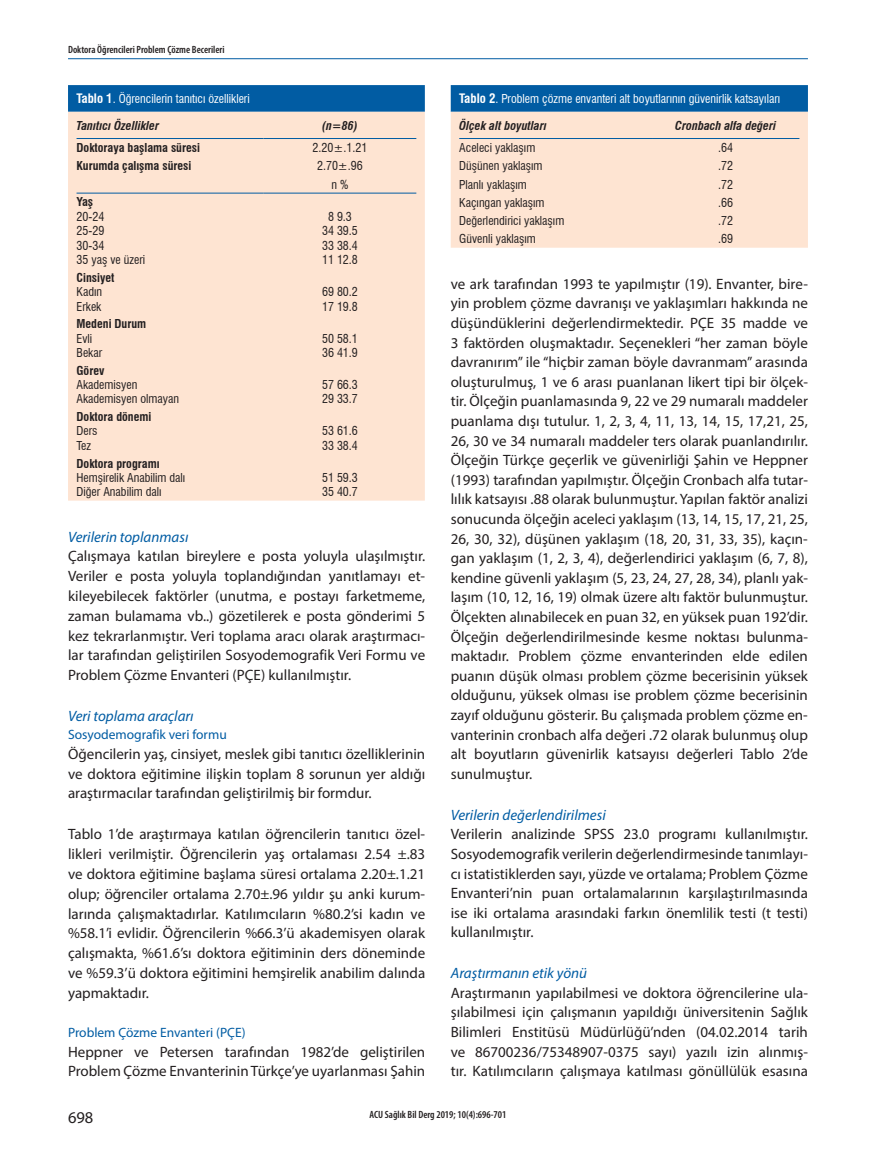
<style>
.page{position:relative;width:893px;height:1170px;background:#fff}
.page>*{position:absolute;margin:0;border:0;box-sizing:border-box;transform-origin:0 0}
.t1{font:16.5px "Myriad Pro";color:#231f20}
.t2{font:15px/19.6px "Myriad Pro";color:#231f20;text-align:justify}
.t3{font:italic 15px "Myriad Pro";color:#015ca3}
.t4{font:13.5px "Myriad Pro";color:#015ca3}
.t5{font:condensed 12px/14.4px "Swiss 721 BT";color:#231f20}
.t6{font:condensed 12px "Swiss 721 BT";color:#fff}
.t7{font:700 condensed 12px "Swiss 721 BT";color:#231f20}
.t8{font:italic 700 condensed 12px "Swiss 721 BT";color:#231f20}
.t9{font:600 condensed 10.5px "Myriad Pro";color:#231f20}
.s1{font-weight:700;font-size:12.75px}
</style>
<div class="page">
<hr style="left:68px;top:58px;width:740px;height:1px;background:#015ca3">
<svg style="left:451px;top:85px;width:357px;height:27px;background:#055ea4"></svg>
<div style="left:451px;top:112px;width:357px;height:136px;background:#fee4d2"></div>
<hr style="left:459px;top:138px;width:193px;height:1px;background:#015ca3">
<hr style="left:652px;top:138px;width:147px;height:1px;background:#015ca3">
<svg style="left:68px;top:85px;width:357px;height:27px;background:#055ea4"></svg>
<div style="left:68px;top:112px;width:357px;height:388px;background:#fee4d2"></div>
<hr style="left:77px;top:138px;width:187px;height:1px;background:#015ca3">
<hr style="left:264px;top:138px;width:152px;height:1px;background:#015ca3">
<hr style="left:77px;top:193px;width:187px;height:1px;background:#015ca3">
<hr style="left:264px;top:193px;width:152px;height:1px;background:#015ca3">
<p class="t9" style="left:68px;top:44px;width:158px">Doktora Öğrencileri Problem Çözme Becerileri</p>
<p class="t6" style="left:77px;top:92px;width:175px"><span class="s1">Tablo 1</span>. Öğrencilerin tanıtıcı özellikleri</p>
<p class="t8" style="left:77px;top:118px;width:84px">Tanıtıcı Özellikler</p>
<p class="t8" style="left:322px;top:118px;width:37px">(n=86)</p>
<p class="t7" style="left:77px;top:141px;width:125px">Doktoraya başlama süresi</p>
<p class="t5" style="left:313px;top:141px;width:56px">2.20±.1.21</p>
<p class="t7" style="left:77px;top:159px;width:116px">Kurumda çalışma süresi</p>
<p class="t5" style="left:317px;top:157px;width:47px;line-height:18.1px;text-align:center">2.70±.96 n %</p>
<p class="t7" style="left:77px;top:195px;width:18px">Yaş</p>
<p class="t5" style="left:77px;top:209px;width:70px">20-24<br>25-29<br>30-34<br>35 yaş ve üzeri</p>
<p class="t5" style="left:322px;top:209px;width:37px;text-align:center">8 9.3<br>34 39.5<br>33 38.4<br>11 12.8</p>
<p class="t7" style="left:77px;top:270px;width:39px">Cinsiyet</p>
<p class="t5" style="left:77px;top:284px;width:27px">Kadın<br>Erkek</p>
<p class="t5" style="left:322px;top:284px;width:37px">69 80.2<br>17 19.8</p>
<p class="t7" style="left:77px;top:316px;width:71px">Medeni Durum</p>
<p class="t5" style="left:77px;top:331px;width:27px">Evli<br>Bekar</p>
<p class="t5" style="left:322px;top:331px;width:37px">50 58.1<br>36 41.9</p>
<p class="t7" style="left:77px;top:363px;width:29px">Görev</p>
<p class="t5" style="left:77px;top:377px;width:104px">Akademisyen<br>Akademisyen olmayan</p>
<p class="t5" style="left:322px;top:377px;width:37px">57 66.3<br>29 33.7</p>
<p class="t7" style="left:77px;top:409px;width:76px">Doktora dönemi</p>
<p class="t5" style="left:77px;top:424px;width:23px">Ders<br>Tez</p>
<p class="t5" style="left:322px;top:424px;width:37px">53 61.6<br>33 38.4</p>
<p class="t7" style="left:77px;top:456px;width:85px">Doktora programı</p>
<p class="t5" style="left:77px;top:470px;width:110px">Hemşirelik Anabilim dalı<br>Diğer Anabilim dalı</p>
<p class="t5" style="left:322px;top:470px;width:37px">51 59.3<br>35 40.7</p>
<p class="t3" style="left:68px;top:527px;width:122px">Verilerin toplanması</p>
<p class="t2" style="left:68px;top:546px;width:359px">Çalışmaya katılan bireylere e posta yoluyla ulaşılmıştır.<br>Veriler e posta yoluyla toplandığından yanıtlamayı et&shy;kileyebilecek faktörler (unutma, e postayı farketmeme, zaman bulamama vb..) gözetilerek e posta gönderimi 5 kez tekrarlanmıştır. Veri toplama aracı olarak araştırmacı&shy;lar tarafından geliştirilen Sosyodemografik Veri Formu ve Problem Çözme Envanteri (PÇE) kullanılmıştır.</p>
<p class="t3" style="left:68px;top:706px;width:127px">Veri toplama araçları</p>
<p class="t4" style="left:68px;top:726px;width:160px">Sosyodemografik veri formu</p>
<p class="t2" style="left:68px;top:743px;width:359px">Öğencilerin yaş, cinsiyet, meslek gibi tanıtıcı özelliklerinin ve doktora eğitimine ilişkin toplam 8 sorunun yer aldığı araştırmacılar tarafından geliştirilmiş bir formdur.</p>
<p class="t2" style="left:68px;top:824px;width:359px">Tablo 1’de araştırmaya katılan öğrencilerin tanıtıcı özel&shy;likleri verilmiştir. Öğrencilerin yaş ortalaması 2.54 ±.83 ve doktora eğitimine başlama süresi ortalama 2.20±.1.21 olup; öğrenciler ortalama 2.70±.96 yıldır şu anki kurum&shy;larında çalışmaktadırlar. Katılımcıların %80.2’si kadın ve %58.1’i evlidir. Öğrencilerin %66.3’ü akademisyen olarak çalışmakta, %61.6’sı doktora eğitiminin ders döneminde ve %59.3’ü doktora eğitimini hemşirelik anabilim dalında yapmaktadır.</p>
<p class="t4" style="left:68px;top:1023px;width:179px">Problem Çözme Envanteri (PÇE)</p>
<p class="t2" style="left:68px;top:1041px;width:359px">Heppner ve Petersen tarafından 1982’de geliştirilen<br>Problem Çözme Envanterinin Türkçe’ye uyarlanması Şahin</p>
<p class="t6" style="left:459px;top:92px;width:322px"><span class="s1">Tablo 2</span>. Problem çözme envanteri alt boyutlarının güvenirlik katsayıları</p>
<p class="t8" style="left:459px;top:118px;width:89px">Ölçek alt boyutları</p>
<p class="t8" style="left:675px;top:118px;width:103px">Cronbach alfa değeri</p>
<p class="t5" style="left:459px;top:141px;width:78px">Aceleci yaklaşım</p>
<p class="t5" style="left:718px;top:141px;width:16px">.64</p>
<p class="t5" style="left:459px;top:159px;width:85px">Düşünen yaklaşım</p>
<p class="t5" style="left:718px;top:159px;width:16px">.72</p>
<p class="t5" style="left:459px;top:177px;width:69px">Planlı yaklaşım</p>
<p class="t5" style="left:718px;top:177px;width:16px">.72</p>
<p class="t5" style="left:459px;top:195px;width:87px">Kaçıngan yaklaşım</p>
<p class="t5" style="left:718px;top:195px;width:16px">.66</p>
<p class="t5" style="left:459px;top:213px;width:107px">Değerlendirici yaklaşım</p>
<p class="t5" style="left:718px;top:213px;width:16px">.72</p>
<p class="t5" style="left:459px;top:231px;width:78px">Güvenli yaklaşım</p>
<p class="t5" style="left:718px;top:231px;width:16px">.69</p>
<p class="t2" style="left:451px;top:274px;width:359px">ve ark tarafından 1993 te yapılmıştır (19). Envanter, bire&shy;yin problem çözme davranışı ve yaklaşımları hakkında ne düşündüklerini değerlendirmektedir. PÇE 35 madde ve 3 faktörden oluşmaktadır. Seçenekleri “her zaman böyle davranırım” ile “hiçbir zaman böyle davranmam” arasında oluşturulmuş, 1 ve 6 arası puanlanan likert tipi bir ölçek&shy;tir. Ölçeğin puanlamasında 9, 22 ve 29 numaralı maddeler puanlama dışı tutulur. 1, 2, 3, 4, 11, 13, 14, 15, 17,21, 25, 26, 30 ve 34 numaralı maddeler ters olarak puanlandırılır.<br>Ölçeğin Türkçe geçerlik ve güvenirliği Şahin ve Heppner (1993) tarafından yapılmıştır. Ölçeğin Cronbach alfa tutar&shy;lılık katsayısı .88 olarak bulunmuştur. Yapılan faktör analizi sonucunda ölçeğin aceleci yaklaşım (13, 14, 15, 17, 21, 25, 26, 30, 32), düşünen yaklaşım (18, 20, 31, 33, 35), kaçın&shy;gan yaklaşım (1, 2, 3, 4), değerlendirici yaklaşım (6, 7, 8), kendine güvenli yaklaşım (5, 23, 24, 27, 28, 34), planlı yak&shy;laşım (10, 12, 16, 19) olmak üzere altı faktör bulunmuştur.<br>Ölçekten alınabilecek en puan 32, en yüksek puan 192’dir.<br>Ölçeğin değerlendirilmesinde kesme noktası bulunma&shy;maktadır. Problem çözme envanterinden elde edilen puanın düşük olması problem çözme becerisinin yüksek olduğunu, yüksek olması ise problem çözme becerisinin zayıf olduğunu gösterir. Bu çalışmada problem çözme en&shy;vanterinin cronbach alfa değeri .72 olarak bulunmuş olup alt boyutların güvenirlik katsayısı değerleri Tablo 2’de sunulmuştur.</p>
<p class="t3" style="left:451px;top:805px;width:157px">Verilerin değerlendirilmesi</p>
<p class="t2" style="left:451px;top:824px;width:359px">Verilerin analizinde SPSS 23.0 programı kullanılmıştır.<br>Sosyodemografik verilerin değerlendirmesinde tanımlayı&shy;cı istatistiklerden sayı, yüzde ve ortalama; Problem Çözme Envanteri’nin puan ortalamalarının karşılaştırılmasında ise iki ortalama arasındaki farkın önemlilik testi (t testi) kullanılmıştır.</p>
<p class="t3" style="left:451px;top:963px;width:138px">Araştırmanın etik yönü</p>
<p class="t2" style="left:451px;top:982px;width:359px">Araştırmanın yapılabilmesi ve doktora öğrencilerine ula&shy;şılabilmesi için çalışmanın yapıldığı üniversitenin Sağlık Bilimleri Enstitüsü Müdürlüğü’nden (04.02.2014 tarih ve 86700236/75348907-0375 sayı) yazılı izin alınmış&shy;tır. Katılımcıların çalışmaya katılması gönüllülük esasına</p>
<p class="t1" style="left:68px;top:1106px;width:27px">698</p>
<p class="t9" style="left:369px;top:1108px;width:138px">ACU Sağlık Bil Derg 2019; 10(4):696-701</p>
</div>
